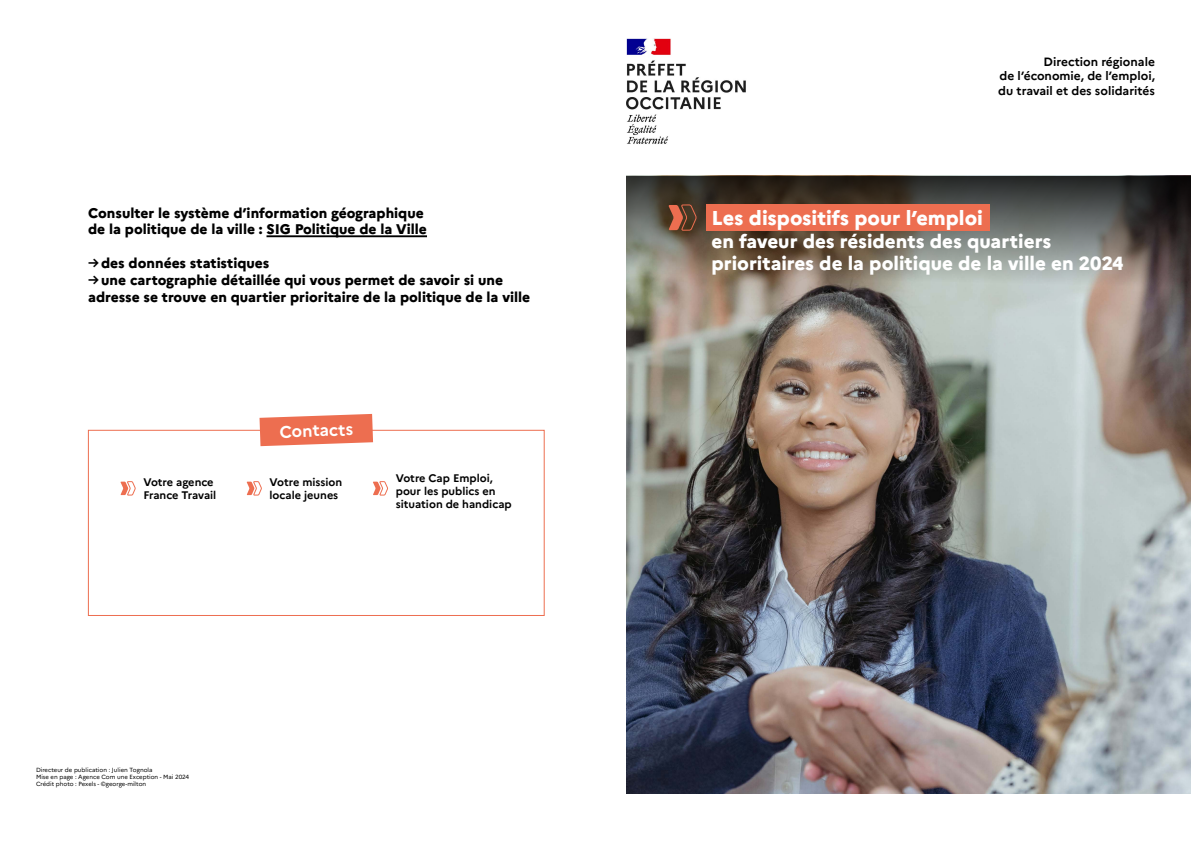
<style>
.page{position:relative;width:1191px;height:842px;background:#fff}
.page>*{position:absolute;margin:0;border:0;box-sizing:border-box;transform-origin:0 0}
.t1{font:800 20px "Marianne";color:#fff}
.t2{font:800 19px/22.8px "Marianne";color:#fff}
.t3{font:700 16.7px "Marianne";color:#fff}
.t4{font:800 14px/16.8px "Marianne";color:#000}
.t5{font:700 12px/14.4px "Marianne";color:#000;text-align:justify}
.t6{font:700 11px/13.2px "Marianne";color:#000}
.t7{font:6px/7.2px "Marianne";color:#000}
.s1{font-weight:700}
</style>
<div class="page">
<img style="left:626px;top:315px;width:565px;height:479px">
<img style="left:626px;top:38px;width:120px;height:106px">
<hr style="left:266px;top:235px;width:161px;height:2px;background:#000">
<svg style="left:626px;top:176px;width:565px;height:139px;background:#726d65"></svg>
<svg style="left:668px;top:204px;width:29px;height:27px"></svg>
<div style="left:706px;top:204px;width:283px;height:27px;background:#ed6e50"></div>
<div style="left:88px;top:430px;width:456px;height:186px;border:1px solid #ed6e50"></div>
<svg style="left:259px;top:414px;width:114px;height:32px;background:#ef8065"></svg>
<svg style="left:120px;top:481px;width:15px;height:14px"></svg>
<svg style="left:247px;top:481px;width:15px;height:14px"></svg>
<svg style="left:373px;top:481px;width:15px;height:14px"></svg>
<p class="t4" style="left:88px;top:204px;width:340px">Consulter le système d’information géographique de la politique de la ville : SIG Politique de la Ville</p>
<p class="t4" style="left:88px;top:255px;width:183px"><span class="s1">→</span>des données statistiques</p>
<p class="t4" style="left:88px;top:271px;width:443px"><span class="s1">→</span>une cartographie détaillée qui vous permet de savoir si une adresse se trouve en quartier prioritaire de la politique de la ville</p>
<p class="t3" style="left:279px;top:421px;width:75px;rotate:-2deg">Contacts</p>
<p class="t6" style="left:143px;top:475px;width:74px">Votre agence<br>France Travail</p>
<p class="t6" style="left:269px;top:475px;width:74px">Votre mission locale jeunes</p>
<p class="t6" style="left:396px;top:471px;width:117px">Votre Cap Emploi, pour les publics en situation de handicap</p>
<p class="t7" style="left:36px;top:766px;width:155px">Directeur de publication : Julien Tognola<br>Mise en page : Agence Com une Exception - Mai 2024<br>Crédit photo : Pexels - ©george-milton</p>
<p class="t5" style="left:998px;top:54px;width:158px;text-indent:45px">Direction régionale de l’économie, de l’emploi, du travail et des solidarités</p>
<h1 class="t1" style="left:711px;top:205px;width:273px">Les dispositifs pour l’emploi</h1>
<h2 class="t2" style="left:711px;top:229px;width:413px">en faveur des résidents des quartiers prioritaires de la politique de la ville en 2024</h2>
</div>
